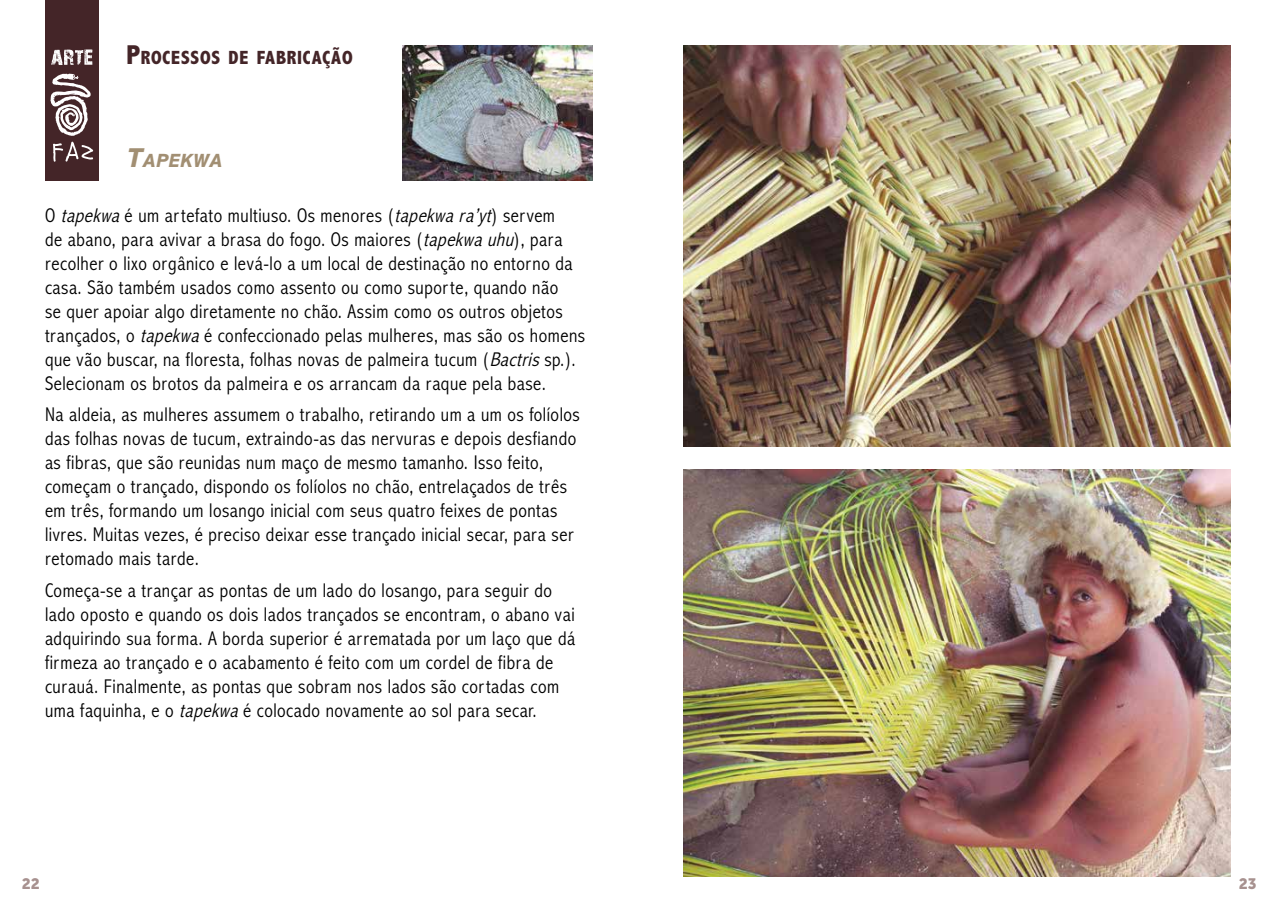
<style>
.page{position:relative;width:1276px;height:922px;background:#fff}
.page>*{position:absolute;margin:0;border:0;box-sizing:border-box;transform-origin:0 0}
.t1{font:300 condensed 20px/24px "Abadi MT Pro";letter-spacing:.025em;color:#000}
.t2{font:800 condensed 19.25px "Abadi MT Pro";letter-spacing:.035em;color:#442528}
.t3{font:italic 800 19.25px "Abadi MT Pro";letter-spacing:.035em;color:#a28f73}
.t4{font:15px "Museo Sans 900";color:#a7918f}
.s1{font-size:27.5px}
.s2{font-style:italic}
</style>
<div class="page">
<div style="left:45px;top:0;width:54px;height:181px;background:#442528"></div>
<svg style="left:50px;top:74px;width:43px;height:88px"></svg>
<svg style="left:51px;top:49px;width:41px;height:16px"></svg>
<img style="left:683px;top:45px;width:548px;height:401px">
<img style="left:683px;top:469px;width:548px;height:407px">
<img style="left:402px;top:45px;width:191px;height:136px">
<p class="t2" style="left:126px;top:47px;width:228px"><span class="s1">P</span>ROCESSOS DE FABRICAÇÃO</p>
<p class="t3" style="left:126px;top:150px;width:97px"><span class="s1">T</span>APEKWA</p>
<p class="t1" style="left:45px;top:204px;width:542px">O <span class="s2">tapekwa</span>é um artefato multiuso. Os menores (<span class="s2">tapekwara’yt</span>) servem<br>de abano, para avivar a brasa do fogo. Os maiores (<span class="s2">tapekwauhu</span>), para recolher o lixo orgânico e levá-lo a um local de destinação no entorno da casa. São também usados como assento ou como suporte, quando não<br>se quer apoiar algo diretamente no chão. Assim como os outros objetos trançados, o <span class="s2">tapekwa</span>é confeccionado pelas mulheres, mas são os homens que vão buscar, na floresta, folhas novas de palmeira tucum (<span class="s2">Bactris</span>sp.).<br>Selecionam os brotos da palmeira e os arrancam da raque pela base.</p>
<p class="t1" style="left:45px;top:403px;width:536px">Na aldeia, as mulheres assumem o trabalho, retirando um a um os folíolos das folhas novas de tucum, extraindo-as das nervuras e depois desfiando as fibras, que são reunidas num maço de mesmo tamanho. Isso feito, começam o trançado, dispondo os folíolos no chão, entrelaçados de três em três, formando um losango inicial com seus quatro feixes de pontas livres. Muitas vezes, é preciso deixar esse trançado inicial secar, para ser retomado mais tarde.</p>
<p class="t1" style="left:45px;top:578px;width:532px">Começa-se a trançar as pontas de um lado do losango, para seguir do lado oposto e quando os dois lados trançados se encontram, o abano vai adquirindo sua forma. A borda superior é arrematada por um laço que dá firmeza ao trançado e o acabamento é feito com um cordel de fibra de curauá. Finalmente, as pontas que sobram nos lados são cortadas com uma faquinha, e o <span class="s2">tapekwa</span>é colocado novamente ao sol para secar.</p>
<p class="t4" style="left:22px;top:874px;width:20px">22</p>
<p class="t4" style="left:1238px;top:874px;width:19px">23</p>
</div>
